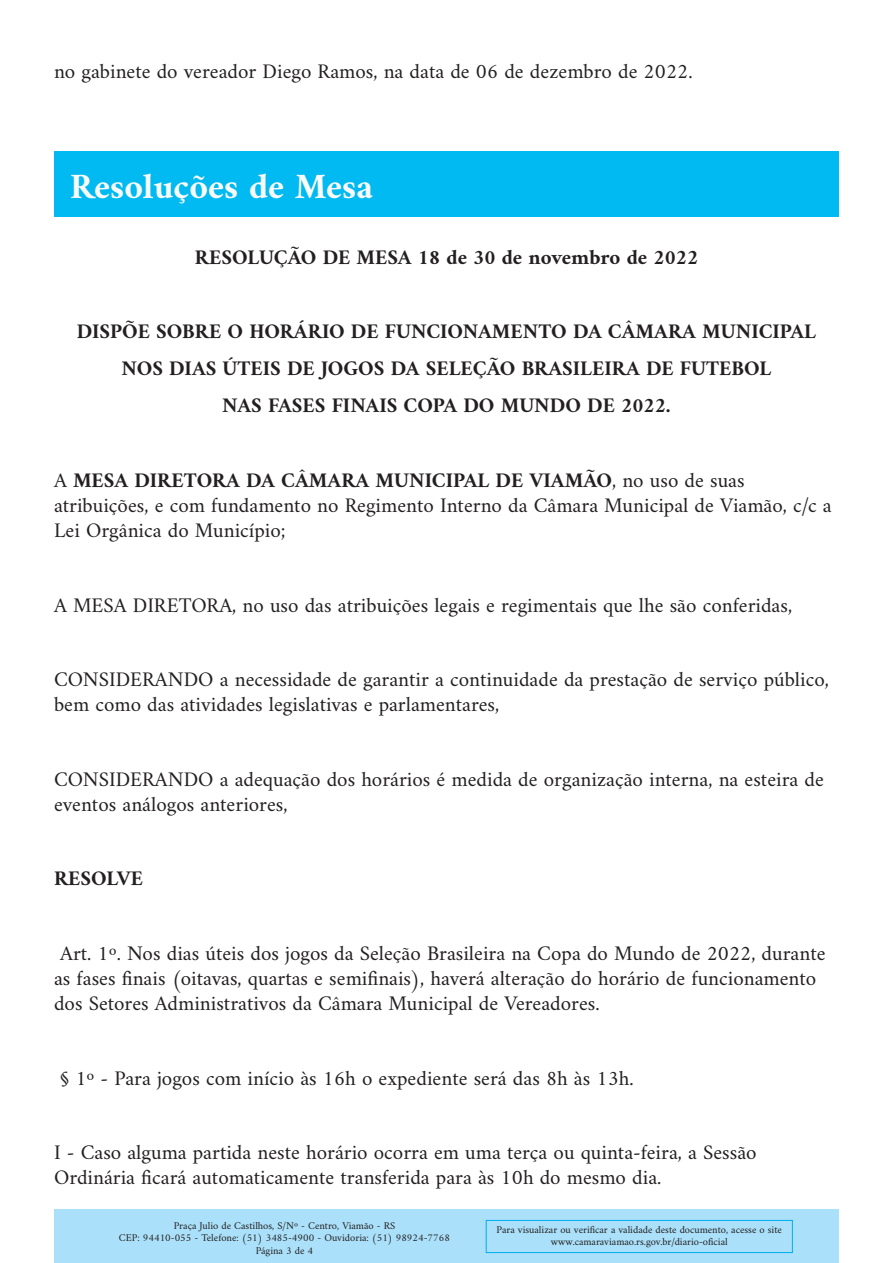
<style>
.page{position:relative;width:893px;height:1263px;background:#fff}
.page>*{position:absolute;margin:0;border:0;box-sizing:border-box;transform-origin:0 0}
.t1{font:700 36px "Amiri";color:#fafafa}
.t2{font:21px/25.2px "Amiri";color:#231f20}
.t3{font:700 21px "Amiri";color:#231f20}
.t4{font:10.5px "Amiri";color:#231f20}
.s1{font-weight:700}
</style>
<div class="page">
<div style="left:54px;top:1209px;width:785px;height:53px;background:#aae0f9"></div>
<div style="left:486px;top:1220px;width:307px;height:33px;border:1px solid #00aeef"></div>
<div style="left:54px;top:152px;width:785px;height:65px;background:#00baf1"></div>
<p class="t2" style="left:54px;top:58px;width:640px">no gabinete do vereador Diego Ramos, na data de 06 de dezembro de 2022.</p>
<p class="t1" style="left:70px;top:164px;width:304px">Resoluções de Mesa</p>
<p class="t3" style="left:195px;top:244px;width:505px">RESOLUÇÃO DE MESA 18 de 30 de novembro de 2022</p>
<p class="t3" style="left:77px;top:318px;width:741px">DISPÕE SOBRE O HORÁRIO DE FUNCIONAMENTO DA CÂMARA MUNICIPAL</p>
<p class="t3" style="left:121px;top:356px;width:651px">NOS DIAS ÚTEIS DE JOGOS DA SELEÇÃO BRASILEIRA DE FUTEBOL</p>
<p class="t3" style="left:222px;top:393px;width:450px">NAS FASES FINAIS COPA DO MUNDO DE 2022.</p>
<p class="t2" style="left:54px;top:467px;width:779px">A <span class="s1">MESA DIRETORA DA CÂMARA MUNICIPAL DE VIAMÃO</span>, no uso de suas atribuições, e com fundamento no Regimento Interno da Câmara Municipal de Viamão, c/c a<br>Lei Orgânica do Município;</p>
<p class="t2" style="left:54px;top:592px;width:740px">A MESA DIRETORA, no uso das atribuições legais e regimentais que lhe são conferidas,</p>
<p class="t2" style="left:54px;top:666px;width:776px">CONSIDERANDO a necessidade de garantir a continuidade da prestação de serviço público, bem como das atividades legislativas e parlamentares,</p>
<p class="t2" style="left:54px;top:766px;width:771px">CONSIDERANDO a adequação dos horários é medida de organização interna, na esteira de eventos análogos anteriores,</p>
<p class="t3" style="left:54px;top:866px;width:91px">RESOLVE</p>
<p class="t2" style="left:54px;top:940px;width:773px">Art. 1º. Nos dias úteis dos jogos da Seleção Brasileira na Copa do Mundo de 2022, durante as fases finais (oitavas, quartas e semifinais), haverá alteração do horário de funcionamento dos Setores Administrativos da Câmara Municipal de Vereadores.</p>
<p class="t2" style="left:60px;top:1065px;width:575px">§ 1º - Para jogos com início às 16h o expediente será das 8h às 13h.</p>
<p class="t2" style="left:54px;top:1139px;width:704px">I - Caso alguma partida neste horário ocorra em uma terça ou quinta-feira, a Sessão<br>Ordinária ficará automaticamente transferida para às 10h do mesmo dia.</p>
<p class="t4" style="left:174px;top:1219px;width:223px">Praça Julio de Castilhos, S/Nº - Centro, Viamão - RS</p>
<p class="t4" style="left:119px;top:1231px;width:332px">CEP: 94410-055 - Telefone: (51) 3485-4900 - Ouvidoria: (51) 98924-7768</p>
<p class="t4" style="left:256px;top:1244px;width:59px">Página 3 de 4</p>
<p class="t4" style="left:497px;top:1223px;width:287px">Para visualizar ou verificar a validade deste documento, acesse o site</p>
<p class="t4" style="left:551px;top:1235px;width:178px">www.camaraviamao.rs.gov.br/diario-oficial</p>
</div>
